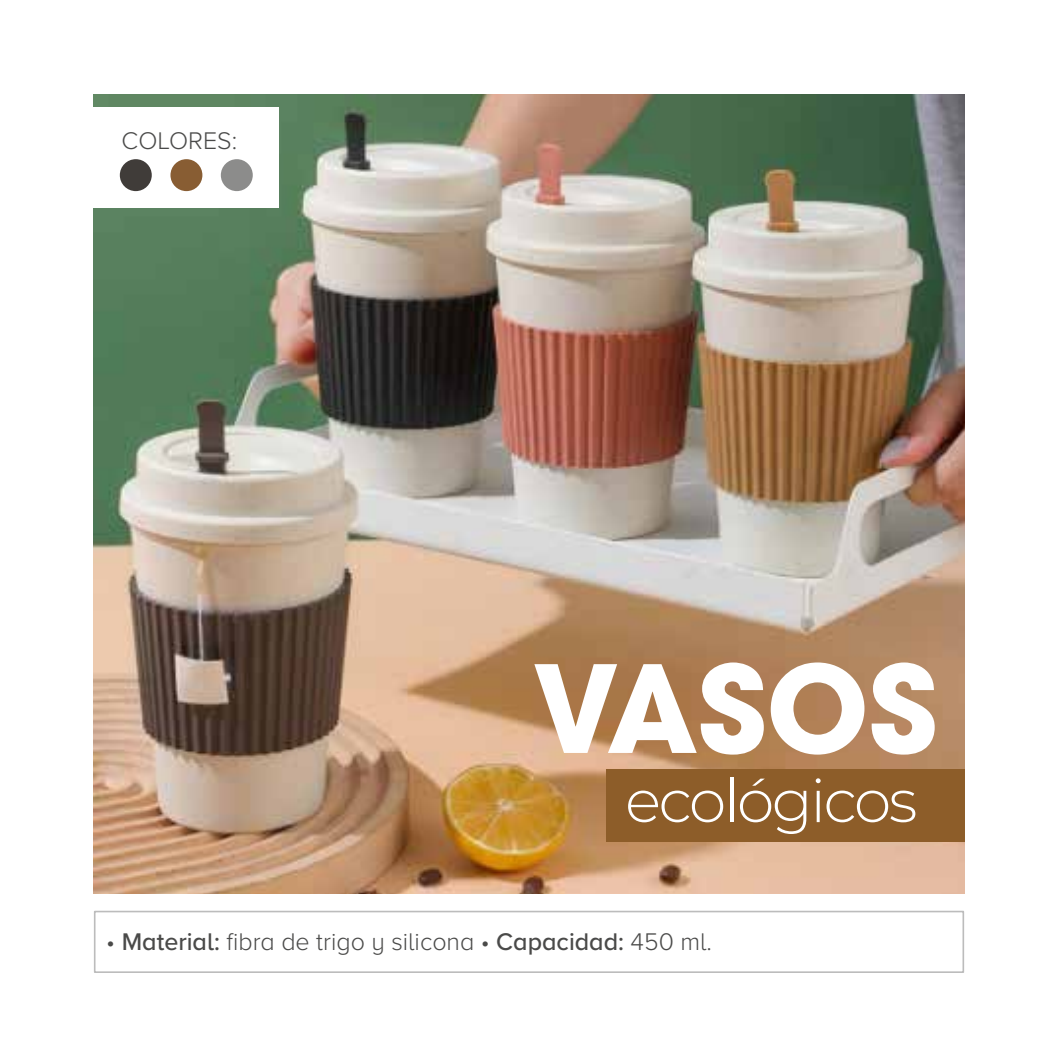
<style>
.page{position:relative;width:1063px;height:1063px;background:#fff}
.page>*{position:absolute;margin:0;border:0;box-sizing:border-box;transform-origin:0 0}
.t1{font:700 120px "Avant Garde LT";color:#fff}
.t2{font:300 60px "Montserrat";letter-spacing:-.04em;color:#fff}
.t3{font:300 25px "Proxima Nova A";color:#4a4a49}
.s1{font-weight:500}
</style>
<div class="page">
<img style="left:94px;top:94px;width:870px;height:800px">
<div style="left:606px;top:769px;width:358px;height:73px;background:#8d5d29"></div>
<div style="left:94px;top:911px;width:870px;height:62px;border:2px solid #bcbcbc"></div>
<div style="left:94px;top:108px;width:185px;height:100px;background:#fff"></div>
<div style="left:120px;top:159px;width:32px;height:32px;background:#403c39;border-radius:50%"></div>
<div style="left:170px;top:159px;width:32px;height:32px;background:#885d33;border-radius:50%"></div>
<div style="left:221px;top:159px;width:32px;height:32px;background:#8c8c8b;border-radius:50%"></div>
<p class="t3" style="left:122px;top:123px;width:117px">COLORES:</p>
<h1 class="t1" style="left:532px;top:631px;width:407px">VASOS</h1>
<h2 class="t2" style="left:625px;top:760px;width:294px">ecológicos</h2>
<p class="t3" style="left:106px;top:923px;width:607px">• <span class="s1">Material:</span> fibra de trigo y silicona • <span class="s1">Capacidad:</span> 450 ml.</p>
</div>
